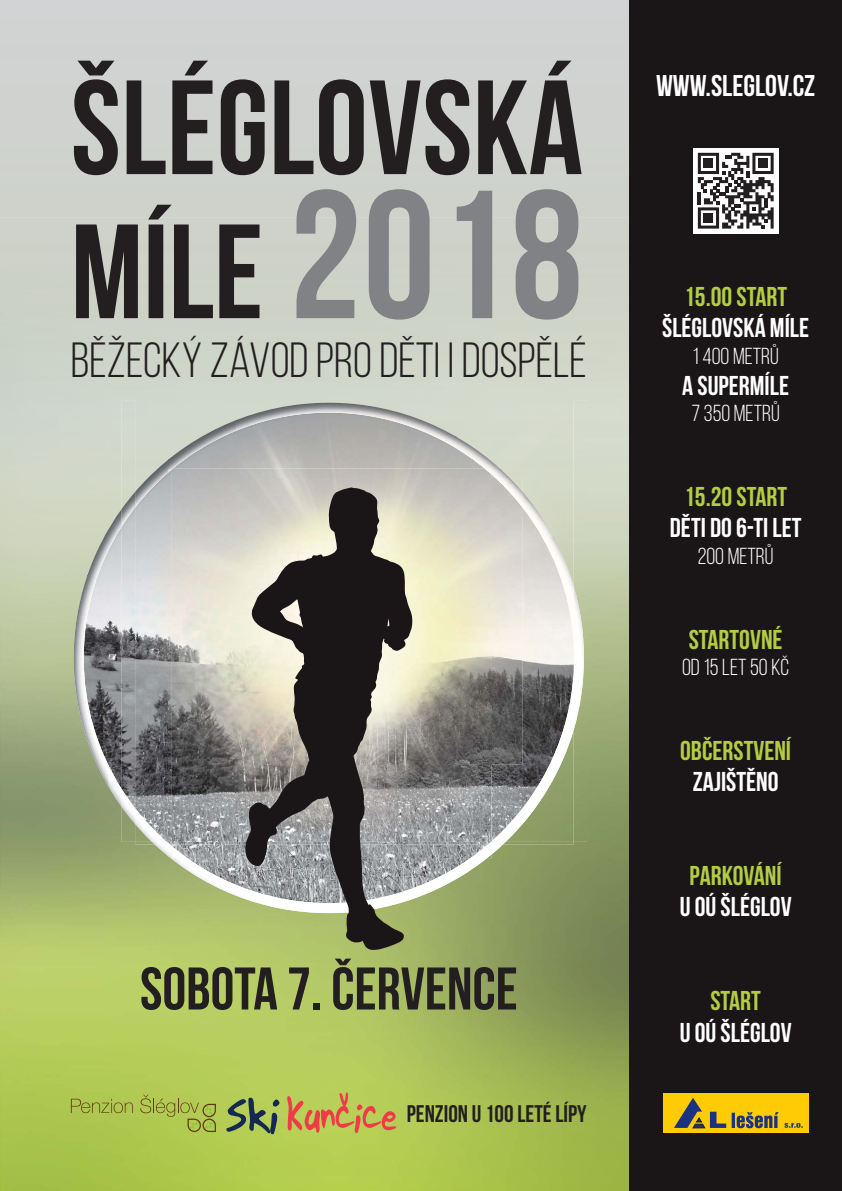
<style>
.page{position:relative;width:842px;height:1191px;background:#fff}
.page>*{position:absolute;margin:0;border:0;box-sizing:border-box;transform-origin:0 0}
.t1{font:700 133.7px/144px "Bebas Neue";letter-spacing:.005em;color:#231f20}
.t2{font:700 60px "Bebas Neue";color:#231f20}
.t3{font:49.4px "Bebas Neue";color:#231f20}
.t4{font:700 30px "Bebas Neue";color:#fff}
.t5{font:700 27.2px "Bebas Neue";color:#fff}
.t6{font:700 27.2px "Bebas Neue";color:#b2cd44}
.t7{font:700 24px "Bebas Neue";color:#231f20}
.t8{font:23.1px "Bebas Neue";color:#fff}
.s1{font-size:182px;color:#808285}
</style>
<div class="page">
<div style="left:0;top:0;width:629px;height:218px;background:#d0d2cf"></div>
<img style="left:0;top:426px;width:122px;height:139px">
<img style="left:563px;top:426px;width:66px;height:765px">
<img style="left:0;top:565px;width:104px;height:626px">
<img style="left:104px;top:808px;width:35px;height:383px">
<img style="left:139px;top:844px;width:71px;height:347px">
<img style="left:422px;top:844px;width:141px;height:347px">
<img style="left:210px;top:903px;width:212px;height:288px">
<img style="left:84px;top:526px;width:38px;height:239px">
<img style="left:169px;top:858px;width:298px;height:11px">
<img style="left:203px;top:869px;width:252px;height:34px">
<img style="left:86px;top:509px;width:36px;height:67px">
<img style="left:74px;top:576px;width:35px;height:236px">
<img style="left:109px;top:765px;width:13px;height:43px">
<img style="left:154px;top:844px;width:26px;height:23px">
<img style="left:467px;top:844px;width:36px;height:29px">
<img style="left:180px;top:858px;width:65px;height:44px">
<img style="left:431px;top:859px;width:36px;height:33px">
<img style="left:413px;top:879px;width:19px;height:34px">
<img style="left:506px;top:842px;width:68px;height:2px">
<img style="left:135px;top:842px;width:17px;height:2px">
<svg style="left:152px;top:842px;width:20px;height:2px"></svg>
<div style="left:629px;top:0;width:213px;height:1191px;background:#1a1516"></div>
<svg style="left:71px;top:1098px;width:62px;height:15px"></svg>
<svg style="left:140px;top:1094px;width:76px;height:38px;background:#a7b94b"></svg>
<div style="left:663px;top:1093px;width:145px;height:40px;background:#ffcb04"></div>
<svg style="left:674px;top:1098px;width:52px;height:30px"></svg>
<svg style="left:732px;top:1112px;width:71px;height:16px"></svg>
<svg style="left:287px;top:1092px;width:109px;height:41px;background:#c6a654"></svg>
<svg style="left:226px;top:1097px;width:53px;height:37px;background:#7d9354"></svg>
<div style="left:693px;top:148px;width:85px;height:85px;background:#fff"></div>
<svg style="left:698px;top:153px;width:76px;height:76px"></svg>
<img style="left:574px;top:401px;width:13px;height:441px">
<img style="left:574px;top:585px;width:10px;height:145px">
<img style="left:122px;top:401px;width:13px;height:441px">
<img style="left:122px;top:492px;width:13px;height:332px">
<div style="left:135px;top:401px;width:101px;height:47px;background:#d1d8cd"></div>
<div style="left:236px;top:401px;width:338px;height:33px;background:#d5dacc"></div>
<div style="left:473px;top:434px;width:101px;height:34px;background:#d4dacb"></div>
<img style="left:503px;top:468px;width:71px;height:34px">
<img style="left:534px;top:502px;width:40px;height:30px">
<img style="left:540px;top:808px;width:34px;height:34px">
<img style="left:135px;top:448px;width:34px;height:394px">
<img style="left:169px;top:484px;width:3px;height:358px">
<img style="left:506px;top:538px;width:34px;height:243px">
<img style="left:207px;top:764px;width:299px;height:78px">
<img style="left:168px;top:419px;width:68px;height:50px">
<img style="left:236px;top:403px;width:237px;height:33px">
<img style="left:135px;top:458px;width:34px;height:50px">
<img style="left:432px;top:436px;width:71px;height:34px">
<img style="left:491px;top:470px;width:43px;height:34px">
<img style="left:522px;top:504px;width:33px;height:34px">
<img style="left:540px;top:537px;width:34px;height:271px">
<img style="left:135px;top:807px;width:33px;height:35px">
<img style="left:506px;top:781px;width:34px;height:61px">
<img style="left:491px;top:826px;width:15px;height:14px">
<img style="left:207px;top:478px;width:315px;height:286px">
<img style="left:495px;top:478px;width:27px;height:29px">
<img style="left:172px;top:842px;width:319px;height:16px">
<img style="left:172px;top:469px;width:319px;height:33px">
<img style="left:172px;top:502px;width:35px;height:340px">
<svg style="left:168px;top:469px;width:6px;height:4px"></svg>
<svg style="left:484px;top:469px;width:7px;height:6px"></svg>
<svg style="left:488px;top:840px;width:18px;height:4px"></svg>
<svg style="left:245px;top:487px;width:168px;height:465px;background:#7e7c71"></svg>
<h1 class="t1" style="left:71px;top:56px;width:514px">ŠLÉGLOVSKÁ<br>MÍLE <span class="s1">2018</span></h1>
<h3 class="t3" style="left:71px;top:331px;width:517px">BĚŽECKÝ ZÁVOD PRO DĚTI I DOSPĚLÉ</h3>
<h2 class="t2" style="left:140px;top:953px;width:379px">SOBOTA 7. ČERVENCE</h2>
<p class="t7" style="left:407px;top:1100px;width:181px">PENZION U 100 LETÉ LÍPY</p>
<p class="t4" style="left:656px;top:68px;width:161px">WWW.SLEGLOV.CZ</p>
<p class="t6" style="left:684px;top:280px;width:104px">15.00 START</p>
<p class="t5" style="left:662px;top:311px;width:148px">ŠLÉGLOVSKÁ MÍLE</p>
<p class="t8" style="left:692px;top:342px;width:88px">1 400 METRŮ</p>
<p class="t5" style="left:682px;top:369px;width:108px">A SUPERMÍLE</p>
<p class="t8" style="left:692px;top:400px;width:90px">7 350 METRŮ</p>
<p class="t6" style="left:684px;top:481px;width:104px">15.20 START</p>
<p class="t5" style="left:670px;top:512px;width:133px">DĚTI DO 6-TI LET</p>
<p class="t8" style="left:698px;top:542px;width:77px">200 METRŮ</p>
<p class="t6" style="left:689px;top:623px;width:95px">STARTOVNÉ</p>
<p class="t8" style="left:682px;top:653px;width:109px">OD 15 LET 50 KČ</p>
<p class="t6" style="left:680px;top:734px;width:112px">OBČERSTVENÍ</p>
<p class="t5" style="left:693px;top:765px;width:87px">ZAJIŠTĚNO</p>
<p class="t6" style="left:690px;top:859px;width:94px">PARKOVÁNÍ</p>
<p class="t5" style="left:680px;top:891px;width:113px">U OÚ ŠLÉGLOV</p>
<p class="t6" style="left:710px;top:985px;width:52px">START</p>
<p class="t5" style="left:680px;top:1016px;width:113px">U OÚ ŠLÉGLOV</p>
</div>
